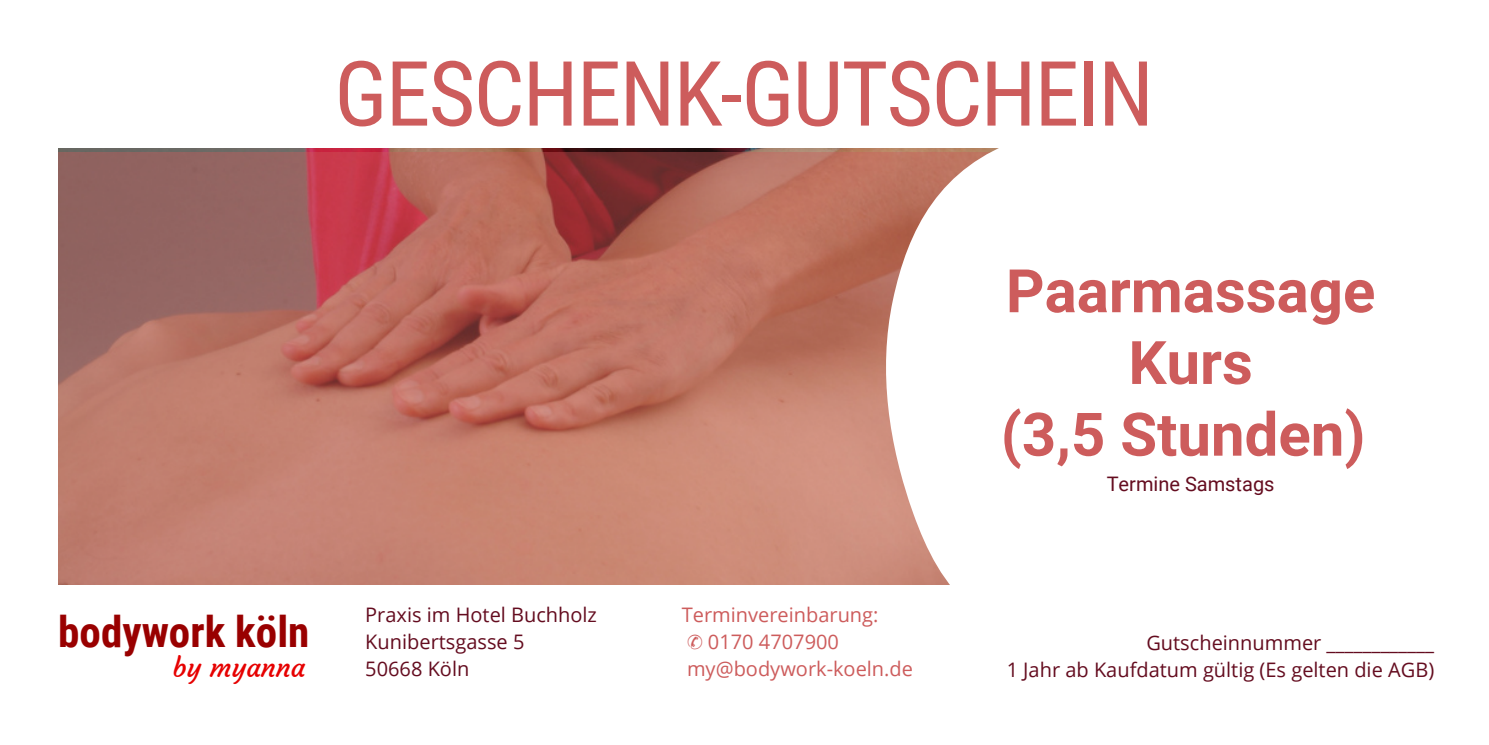
<style>
.page{position:relative;width:1489px;height:745px;background:#fff}
.page>*{position:absolute;margin:0;border:0;box-sizing:border-box;transform-origin:0 0}
.t1{font:90px "Roboto Condensed";letter-spacing:-.02em;color:#cd5c5c}
.t2{font:700 60px/71.8px "Roboto";color:#cd5c5c;text-align:center}
.t3{font:700 43px "Roboto Condensed";color:#900}
.t4{font:26.75px "Courgette";color:#e60000}
.t5{font:20px/26.8px "Open Sans";color:#640c1f;text-align:right}
.t6{font:20px/26.8px "Open Sans";color:#cd5c5c}
.t7{font:20px "Roboto";color:#640c1f}
.s1{font-family:"Free Serif"}
</style>
<div class="page">
<svg style="left:58px;top:151px;width:820px;height:433px;background:#b97366"></svg>
<svg style="left:878px;top:148px;width:121px;height:437px"></svg>
<h1 class="t1" style="left:334px;top:30px;width:821px">GESCHENK-GUTSCHEIN</h1>
<h3 class="t3" style="left:58px;top:601px;width:253px">bodywork köln</h3>
<h3 class="t4" style="left:173px;top:650px;width:134px">by myanna</h3>
<p class="t5" style="left:365px;top:601px;width:233px;text-align:left">Praxis im Hotel Buchholz<br>Kunibertsgasse 5<br>50668 Köln</p>
<p class="t6" style="left:682px;top:601px;width:233px">Terminvereinbarung:<br><span class="s1">✆</span> 0170 4707900 my@bodywork-koeln.de</p>
<h2 class="t2" style="left:1001px;top:253px;width:376px">Paarmassage<br>Kurs<br>(3,5 Stunden)</h2>
<p class="t7" style="left:1107px;top:469px;width:169px">Termine Samstags</p>
<p class="t5" style="left:1007px;top:629px;width:429px">Gutscheinnummer ____________<br>1 Jahr ab Kaufdatum gültig (Es gelten die AGB)</p>
</div>
